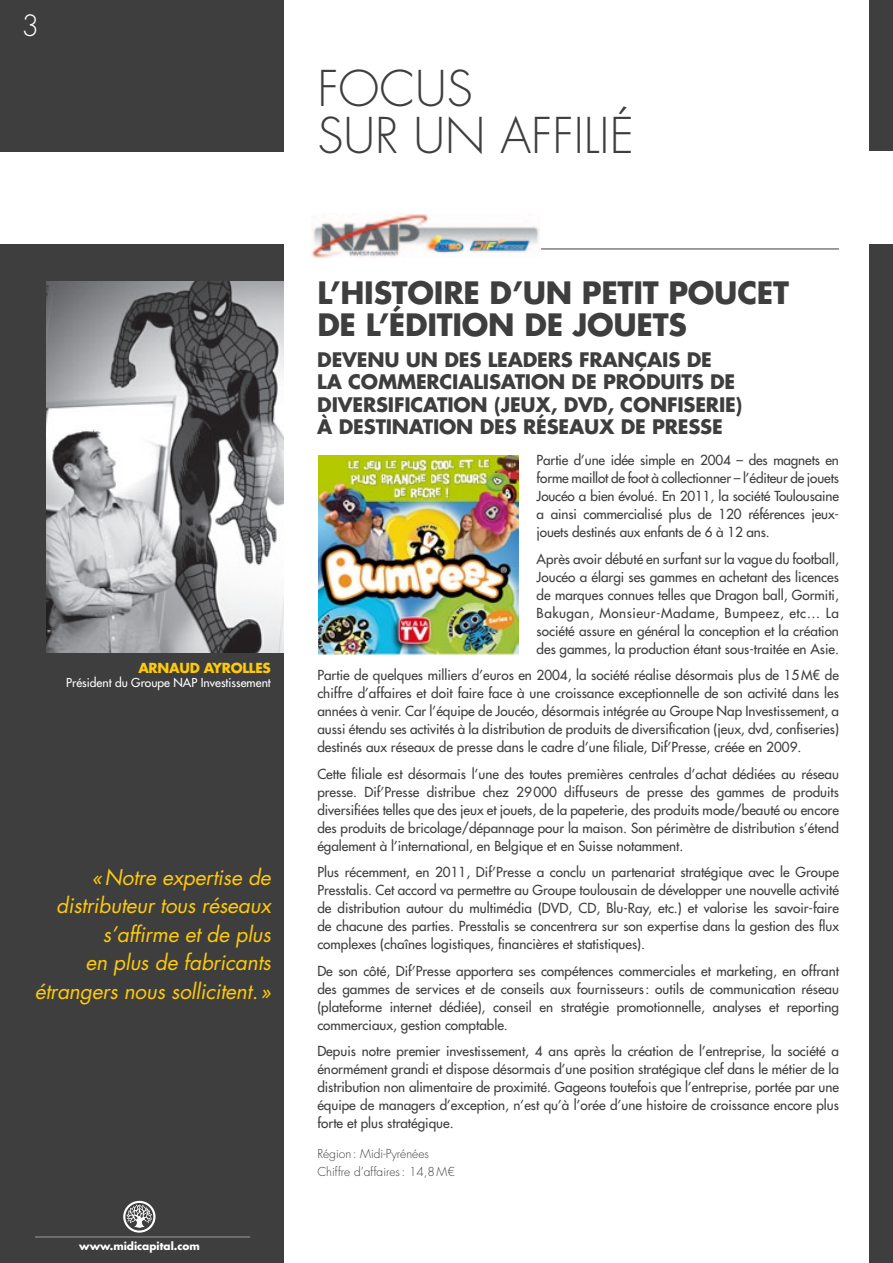
<style>
.page{position:relative;width:893px;height:1263px;background:#fff}
.page>*{position:absolute;margin:0;border:0;box-sizing:border-box;transform-origin:0 0}
.t1{font:300 48px/46.5px "Futura Std";color:#3e3e3f;text-align:center}
.t2{font:700 30px/31.5px "Futura Std";letter-spacing:-.01em;color:#3e3e3f}
.t3{font:300 28.5px "Futura Std";color:#fff}
.t4{font:italic 21px/28.5px "Futura Std";letter-spacing:-.01em;color:#feca0a;text-align:right}
.t5{font:700 19.5px/22.5px "Futura Std";letter-spacing:-.01em;color:#3e3e3f}
.t6{font:500 13.5px/18px "Futura Std";color:#3e3e3f;text-align:justify}
.t7{font:700 13.5px "Futura Std";letter-spacing:-.02em;color:#feca0a}
.t8{font:300 12px/18px "Futura Std";color:#3e3e3f}
.t9{font:500 12px "Futura Std";color:#fff}
.t10{font:700 10.5px "Futura Std";color:#fff}
</style>
<div class="page">
<img style="left:312px;top:214px;width:228px;height:44px">
<div style="left:0;top:0;width:283px;height:152px;background:#3e3e3f"></div>
<div style="left:0;top:244px;width:283px;height:1019px;background:#3e3e3f"></div>
<svg style="left:123px;top:1201px;width:33px;height:31px"></svg>
<hr style="left:35px;top:1237px;width:215px;height:1px;background:#fff">
<div style="left:870px;top:0;width:23px;height:151px;background:#3e3e3f"></div>
<div style="left:870px;top:244px;width:23px;height:1019px;background:#3e3e3f"></div>
<img style="left:47px;top:282px;width:236px;height:370px">
<hr style="left:541px;top:249px;width:298px;height:1px;background:#3e3e3f">
<img style="left:319px;top:455px;width:200px;height:200px">
<h3 class="t3" style="left:21px;top:9px;width:19px">3</h3>
<h1 class="t1" style="left:317px;top:67px;width:231px">US<br>SUR UN AFFILIÉ</h1>
<h1 class="t1" style="left:317px;top:67px;width:32px">FOC</h1>
<p class="t7" style="left:138px;top:659px;width:134px">ARNAUD AYROLLES</p>
<p class="t9" style="left:66px;top:675px;width:206px">Président du Groupe Nap Investissement</p>
<h3 class="t4" style="left:35px;top:863px;width:238px">«Notre expertise de distributeur tous réseaux s’affirme et de plus<br>en plus de fabricants étrangers nous sollicitent.»</h3>
<p class="t10" style="left:79px;top:1239px;width:122px">WWW.MIDICAPITAL.COM</p>
<h2 class="t2" style="left:317px;top:277px;width:473px">L’HISTOIRE D’UN PETIT POUCET<br>DE L’ÉDITION DE JOUETS</h2>
<h3 class="t5" style="left:317px;top:348px;width:427px">DEVENU UN DES LEADERS FRANÇAIS DE<br>LA COMMERCIALISATION DE PRODUITS DE DIVERSIFICATION (JEUX, DVD, CONFISERIE)<br>À DESTINATION DES RÉSEAUX DE PRESSE</h3>
<p class="t6" style="left:537px;top:451px;width:304px">Partie d’une idée simple en 2004 – des magnets en forme maillot de foot à collectionner – l’éditeur de jouets Joucéo a bien évolué. En 2011, la société Toulousaine a ainsi commercialisé plus de 120 références jeux&shy;jouets destinés aux enfants de 6 à 12 ans.</p>
<p class="t6" style="left:537px;top:550px;width:304px">Après avoir débuté en surfant sur la vague du football, Joucéo a élargi ses gammes en achetant des licences de marques connues telles que Dragon ball, Gormiti, Bakugan, Monsieur-Madame, Bumpeez, etc… La société assure en général la conception et la création des gammes, la production étant sous-traitée en Asie.</p>
<p class="t6" style="left:317px;top:666px;width:523px">Partie de quelques milliers d’euros en 2004, la société réalise désormais plus de 15M€ de chiffre d’affaires et doit faire face à une croissance exceptionnelle de son activité dans les années à venir. Car l’équipe de Joucéo, désormais intégrée au Groupe Nap Investissement, a aussi étendu ses activités à la distribution de produits de diversification (jeux, dvd, confiseries) destinés aux réseaux de presse dans le cadre d’une filiale, Dif’Presse, créée en 2009.</p>
<p class="t6" style="left:317px;top:765px;width:523px">Cette filiale est désormais l’une des toutes premières centrales d’achat dédiées au réseau presse. Dif’Presse distribue chez 29000 diffuseurs de presse des gammes de produits diversifiées telles que des jeux et jouets, de la papeterie, des produits mode/beauté ou encore des produits de bricolage/dépannage pour la maison. Son périmètre de distribution s’étend également à l’international, en Belgique et en Suisse notamment.</p>
<p class="t6" style="left:317px;top:863px;width:523px">Plus récemment, en 2011, Dif’Presse a conclu un partenariat stratégique avec le Groupe Presstalis. Cet accord va permettre au Groupe toulousain de développer une nouvelle activité de distribution autour du multimédia (DVD, CD, Blu-Ray, etc.) et valorise les savoir-faire de chacune des parties. Presstalis se concentrera sur son expertise dans la gestion des flux complexes (chaînes logistiques, financières et statistiques).</p>
<p class="t6" style="left:317px;top:962px;width:523px">De son côté, Dif’Presse apportera ses compétences commerciales et marketing, en offrant des gammes de services et de conseils aux fournisseurs: outils de communication réseau (plateforme internet dédiée), conseil en stratégie promotionnelle, analyses et reporting commerciaux, gestion comptable.</p>
<p class="t6" style="left:317px;top:1042px;width:523px">Depuis notre premier investissement, 4 ans après la création de l’entreprise, la société a énormément grandi et dispose désormais d’une position stratégique clef dans le métier de la distribution non alimentaire de proximité. Gageons toutefois que l’entreprise, portée par une équipe de managers d’exception, n’est qu’à l’orée d’une histoire de croissance encore plus forte et plus stratégique.</p>
<p class="t8" style="left:317px;top:1145px;width:139px">Région : Midi-Pyrénées<br>Chiffre d’affaires: 14,8 M€</p>
</div>
